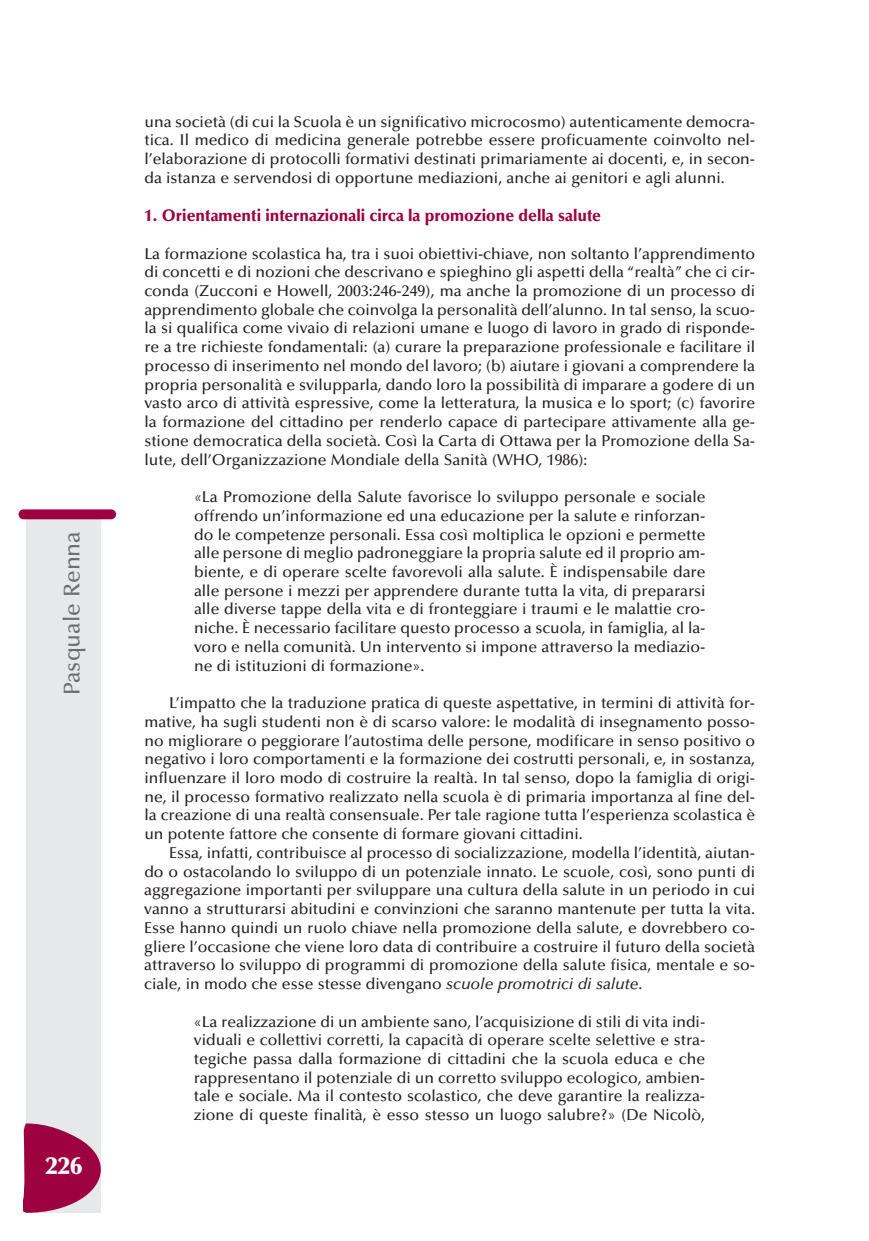
<style>
.page{position:relative;width:869px;height:1241px;background:#fff}
.page>*{position:absolute;margin:0;border:0;box-sizing:border-box;transform-origin:0 0}
.t1{font:900 24.5px "Optima";color:#fff}
.t2{font:500 22.75px "Optima";color:#6c6d70}
.t3{font:900 16.62px "Optima";color:#9d0140;scale:.95 1}
.t4{font:500 15.75px/18.7px "Optima";color:#231f20;text-align:justify}
.s1{font-style:italic}
</style>
<div class="page">
<div style="left:27px;top:517px;width:74px;height:695px;background:#e7e8e9"></div>
<div style="left:19px;top:509px;width:97px;height:10px;background:#9d0140;border-radius:5px"></div>
<svg style="left:23px;top:1122px;width:78px;height:90px"></svg>
<h2 class="t2" style="left:63px;top:694px;width:165px;rotate:-90deg">Pasquale Renna</h2>
<h1 class="t1" style="left:45px;top:1155px;width:38px">226</h1>
<p class="t4" style="left:144px;top:113px;width:612px">una società (di cui la Scuola è un significativo microcosmo) autenticamente democra&shy;tica. Il medico di medicina generale potrebbe essere proficuamente coinvolto nel&shy;l’elaborazione di protocolli formativi destinati primariamente ai docenti, e, in secon&shy;da istanza e servendosi di opportune mediazioni, anche ai genitori e agli alunni.</p>
<p class="t3" style="left:144px;top:208px;width:481px">1. Orientamenti internazionali circa la promozione della salute</p>
<p class="t4" style="left:144px;top:245px;width:612px">La formazione scolastica ha, tra i suoi obiettivi-chiave, non soltanto l’apprendimento di concetti e di nozioni che descrivano e spieghino gli aspetti della “realtà” che ci cir&shy;conda (Zucconi e Howell, 2003:246-249), ma anche la promozione di un processo di apprendimento globale che coinvolga la personalità dell’alunno. In tal senso, la scuo&shy;la si qualifica come vivaio di relazioni umane e luogo di lavoro in grado di risponde&shy;re a tre richieste fondamentali: (a) curare la preparazione professionale e facilitare il processo di inserimento nel mondo del lavoro; (b) aiutare i giovani a comprendere la propria personalità e svilupparla, dando loro la possibilità di imparare a godere di un vasto arco di attività espressive, come la letteratura, la musica e lo sport; (c) favorire la formazione del cittadino per renderlo capace di partecipare attivamente alla ge&shy;stione democratica della società. Così la Carta di Ottawa per la Promozione della Sa&shy;lute, dell’Organizzazione Mondiale della Sanità (WHO, 1986):</p>
<p class="t4" style="left:194px;top:489px;width:512px">«La Promozione della Salute favorisce lo sviluppo personale e sociale offrendo un’informazione ed una educazione per la salute e rinforzan&shy;do le competenze personali. Essa così moltiplica le opzioni e permette alle persone di meglio padroneggiare la propria salute ed il proprio am&shy;biente, e di operare scelte favorevoli alla salute. È indispensabile dare alle persone i mezzi per apprendere durante tutta la vita, di prepararsi alle diverse tappe della vita e di fronteggiare i traumi e le malattie cro&shy;niche. È necessario facilitare questo processo a scuola, in famiglia, al la&shy;voro e nella comunità. Un intervento si impone attraverso la mediazio&shy;ne di istituzioni di formazione».</p>
<p class="t4" style="left:144px;top:695px;width:612px;text-indent:25px">L’impatto che la traduzione pratica di queste aspettative, in termini di attività for&shy;mative, ha sugli studenti non è di scarso valore: le modalità di insegnamento posso&shy;no migliorare o peggiorare l’autostima delle persone, modificare in senso positivo o negativo i loro comportamenti e la formazione dei costrutti personali, e, in sostanza, influenzare il loro modo di costruire la realtà. In tal senso, dopo la famiglia di origi&shy;ne, il processo formativo realizzato nella scuola è di primaria importanza al fine del&shy;la creazione di una realtà consensuale. Per tale ragione tutta l’esperienza scolastica è un potente fattore che consente di formare giovani cittadini.</p>
<p class="t4" style="left:144px;top:844px;width:612px;text-indent:25px">Essa, infatti, contribuisce al processo di socializzazione, modella l’identità, aiutan&shy;do o ostacolando lo sviluppo di un potenziale innato. Le scuole, così, sono punti di aggregazione importanti per sviluppare una cultura della salute in un periodo in cui vanno a strutturarsi abitudini e convinzioni che saranno mantenute per tutta la vita.<br>Esse hanno quindi un ruolo chiave nella promozione della salute, e dovrebbero co&shy;gliere l’occasione che viene loro data di contribuire a costruire il futuro della società attraverso lo sviluppo di programmi di promozione della salute fisica, mentale e so&shy;ciale, in modo che esse stesse divengano <span class="s1">scuole promotrici di salute</span>.</p>
<p class="t4" style="left:194px;top:1013px;width:513px">«La realizzazione di un ambiente sano, l’acquisizione di stili di vita indi&shy;viduali e collettivi corretti, la capacità di operare scelte selettive e stra&shy;tegiche passa dalla formazione di cittadini che la scuola educa e che rappresentano il potenziale di un corretto sviluppo ecologico, ambien&shy;tale e sociale. Ma il contesto scolastico, che deve garantire la realizza&shy;zione di queste finalità, è esso stesso un luogo salubre?» (De Nicolò,</p>
</div>
